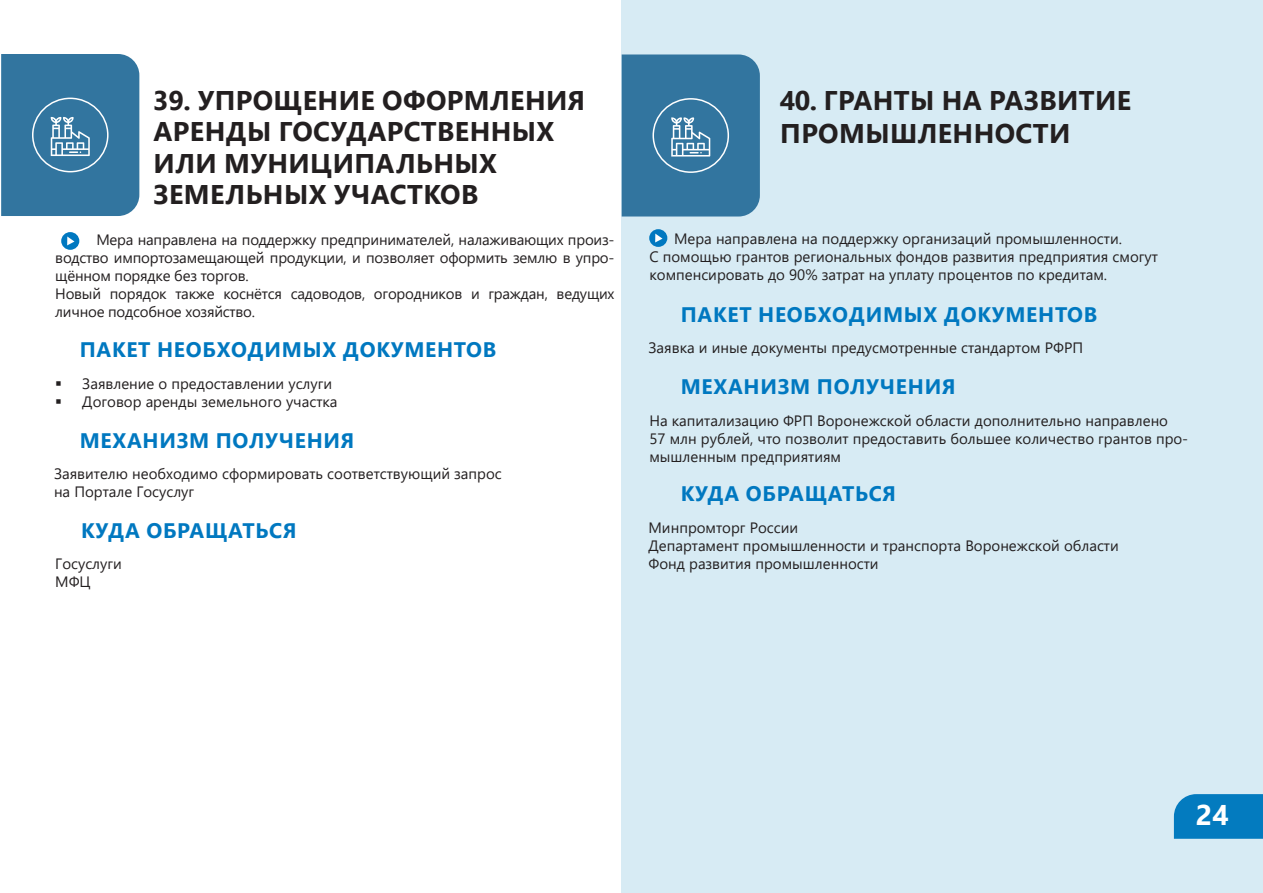
<style>
.page{position:relative;width:1263px;height:893px;background:#fff}
.page>*{position:absolute;margin:0;border:0;box-sizing:border-box;transform-origin:0 0}
.t1{font:700 28.5px "Segoe UI";color:#fff}
.заголовок_32{font:700 27px/31.5px "Segoe UI";letter-spacing:.015em;color:#231f20}
.ПРОМ{font:700 21px "Segoe UI";letter-spacing:.035em;color:#0078c0}
.ПРОМ_ТЕКСТ{font:15px/18px "Segoe UI";color:#231f20}
.текст_мерррр{font:15px/18px "Segoe UI";letter-spacing:-.015em;color:#231f20;text-align:justify}
</style>
<div class="page">
<div style="left:621px;top:0;width:642px;height:893px;background:#d7ebf4"></div>
<svg style="left:1px;top:54px;width:138px;height:162px;background:#3c7ba3"></svg>
<div style="left:61px;top:232px;width:18px;height:18px;background:#0078c0;border-radius:50%"></div>
<svg style="left:67px;top:236px;width:7px;height:9px"></svg>
<svg style="left:622px;top:54px;width:138px;height:162px;background:#3c7ba3"></svg>
<div style="left:649px;top:229px;width:18px;height:18px;background:#0078c0;border-radius:50%"></div>
<svg style="left:655px;top:234px;width:7px;height:8px"></svg>
<p class="заголовок_32" style="left:153px;top:82px;width:434px">39. УПРОЩЕНИЕ ОФОРМЛЕНИЯ<br>АРЕНДЫ ГОСУДАРСТВЕННЫХ<br>ИЛИ МУНИЦИПАЛЬНЫХ</p>
<p class="заголовок_32" style="left:154px;top:177px;width:326px">ЗЕМЕЛЬНЫХ УЧАСТКОВ</p>
<p class="текст_мерррр" style="left:55px;top:230px;width:561px;text-indent:41px">Мера направлена на поддержку предпринимателей, налаживающих произ&shy;водство импортозамещающей продукции, и позволяет оформить землю в упро&shy;щённом порядке без торгов.</p>
<p class="текст_мерррр" style="left:55px;top:284px;width:561px">Новый порядок также коснётся садоводов, огородников и граждан, ведущих личное подсобное хозяйство.</p>
<p class="ПРОМ" style="left:80px;top:330px;width:418px">ПАКЕТ НЕОБХОДИМЫХ ДОКУМЕНТОВ</p>
<p class="текст_мерррр" style="left:82px;top:374px;width:251px">Заявление о предоставлении услуги</p>
<p class="текст_мерррр" style="left:82px;top:392px;width:257px">Договор аренды земельного участка</p>
<p class="ПРОМ" style="left:80px;top:421px;width:276px">МЕХАНИЗМ ПОЛУЧЕНИЯ</p>
<p class="ПРОМ_ТЕКСТ" style="left:54px;top:463px;width:449px">Заявителю необходимо сформировать соответствующий запрос</p>
<p class="ПРОМ_ТЕКСТ" style="left:54px;top:481px;width:142px">на Портале Госуслуг</p>
<p class="ПРОМ" style="left:81px;top:511px;width:217px">КУДА ОБРАЩАТЬСЯ</p>
<p class="ПРОМ_ТЕКСТ" style="left:55px;top:553px;width:68px">Госуслуги</p>
<p class="ПРОМ_ТЕКСТ" style="left:55px;top:571px;width:37px">МФЦ</p>
<p class="заголовок_32" style="left:780px;top:83px;width:353px">40. ГРАНТЫ НА РАЗВИТИЕ</p>
<p class="заголовок_32" style="left:780px;top:115px;width:292px">ПРОМЫШЛЕННОСТИ</p>
<p class="ПРОМ_ТЕКСТ" style="left:674px;top:228px;width:449px">Мера направлена на поддержку организаций промышленности.</p>
<p class="ПРОМ_ТЕКСТ" style="left:649px;top:246px;width:510px">С помощью грантов региональных фондов развития предприятия смогут компенсировать до 90% затрат на уплату процентов по кредитам.</p>
<p class="ПРОМ" style="left:681px;top:295px;width:418px">ПАКЕТ НЕОБХОДИМЫХ ДОКУМЕНТОВ</p>
<p class="ПРОМ_ТЕКСТ" style="left:648px;top:337px;width:436px">Заявка и иные документы предусмотренные стандартом РФРП</p>
<p class="ПРОМ" style="left:681px;top:366px;width:276px">МЕХАНИЗМ ПОЛУЧЕНИЯ</p>
<p class="ПРОМ_ТЕКСТ" style="left:649px;top:410px;width:540px">На капитализацию ФРП Воронежской области дополнительно направлено<br>57 млн рублей, что позволит предоставить большее количество грантов про&shy;мышленным предприятиям</p>
<p class="ПРОМ" style="left:681px;top:474px;width:217px">КУДА ОБРАЩАТЬСЯ</p>
<p class="ПРОМ_ТЕКСТ" style="left:648px;top:517px;width:151px">Минпромторг России</p>
<p class="ПРОМ_ТЕКСТ" style="left:648px;top:535px;width:472px">Департамент промышленности и транспорта Воронежской области</p>
<p class="ПРОМ_ТЕКСТ" style="left:648px;top:553px;width:232px">Фонд развития промышленности</p>
<h1 class="t1" style="left:1196px;top:788px;width:35px">24</h1>
</div>
